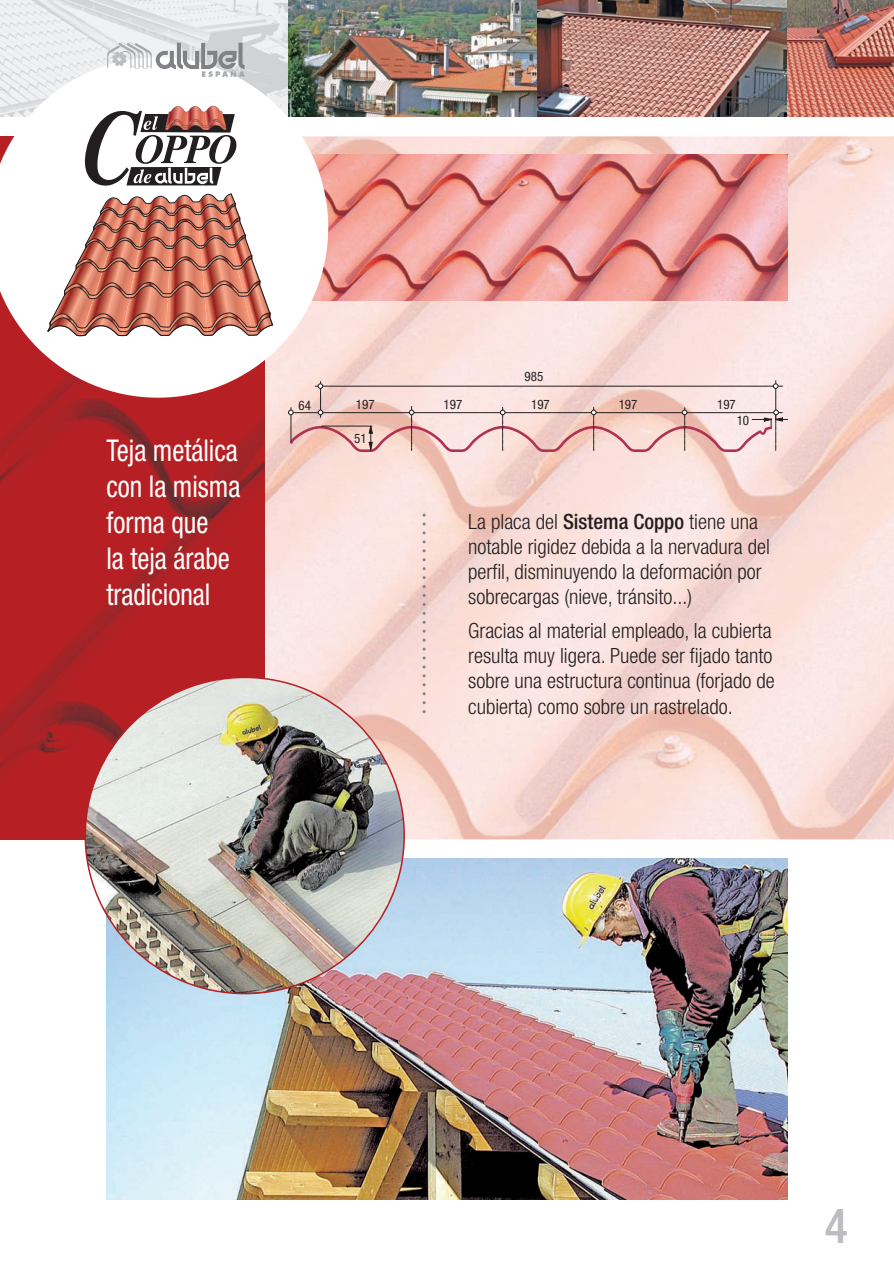
<style>
.page{position:relative;width:894px;height:1264px;background:#fff}
.page>*{position:absolute;margin:0;border:0;box-sizing:border-box;transform-origin:0 0}
.t1{font:500 condensed 48px "Helvetica Neue LT Std";color:#bcbdc0}
.t2{font:condensed 30px/36px "Helvetica Neue LT Std";color:#fff;scale:.9 1}
.t3{font:300 condensed 21px/25.2px "Helvetica Neue LT Std";color:#231f20}
.t4{font:condensed 13.05px "Helvetica Neue LT Std";color:#231f20}
.s1{font-weight:500}
</style>
<div class="page">
<img style="left:287px;top:0;width:606px;height:116px">
<svg style="left:0;top:0;width:287px;height:57px;fill:#ececee"></svg>
<img style="left:266px;top:136px;width:628px;height:703px">
<img style="left:328px;top:155px;width:459px;height:146px">
<img style="left:265px;top:136px;width:1px;height:703px">
<img style="left:0;top:397px;width:265px;height:442px">
<img style="left:106px;top:858px;width:681px;height:341px">
<img style="left:84px;top:676px;width:320px;height:318px">
<hr style="left:320px;top:381px;width:1px;height:36px;background:#231f20">
<hr style="left:775px;top:381px;width:1px;height:38px;background:#231f20">
<hr style="left:315px;top:386px;width:467px;height:1px;background:#231f20">
<svg style="left:772px;top:383px;width:5px;height:5px"></svg>
<svg style="left:288px;top:406px;width:499px;height:46px;background:#e9c4be"></svg>
<svg style="left:0;top:57px;width:328px;height:340px"></svg>
<svg style="left:84px;top:106px;width:152px;height:80px"></svg>
<svg style="left:47px;top:192px;width:227px;height:144px"></svg>
<svg style="left:422px;top:513px;width:3px;height:200px"></svg>
<svg style="left:107px;top:43px;width:137px;height:34px"></svg>
<h2 class="t2" style="left:106px;top:435px;width:150px">Teja metálica con la misma forma que<br>la teja árabe tradicional</h2>
<p class="t4" style="left:298px;top:400px;width:14px">64</p>
<p class="t4" style="left:356px;top:400px;width:20px">197</p>
<p class="t4" style="left:354px;top:433px;width:14px">51</p>
<p class="t4" style="left:524px;top:372px;width:20px">985</p>
<p class="t4" style="left:443px;top:400px;width:20px">197</p>
<p class="t4" style="left:531px;top:400px;width:20px">197</p>
<p class="t4" style="left:618px;top:400px;width:20px">197</p>
<p class="t4" style="left:716px;top:400px;width:20px">197</p>
<p class="t4" style="left:736px;top:415px;width:14px">10</p>
<p class="t3" style="left:468px;top:510px;width:303px">La placa del <span class="s1">Sistema Coppo</span> tiene una notable rigidez debida a la nervadura del perfil, disminuyendo la deformación por sobrecargas (nieve, tránsito...)</p>
<p class="t3" style="left:468px;top:619px;width:308px">Gracias al material empleado, la cubierta resulta muy ligera. Puede ser fijado tanto sobre una estructura continua (forjado de cubierta) como sobre un rastrelado.</p>
<h1 class="t1" style="left:824px;top:1208px;width:25px">4</h1>
</div>
